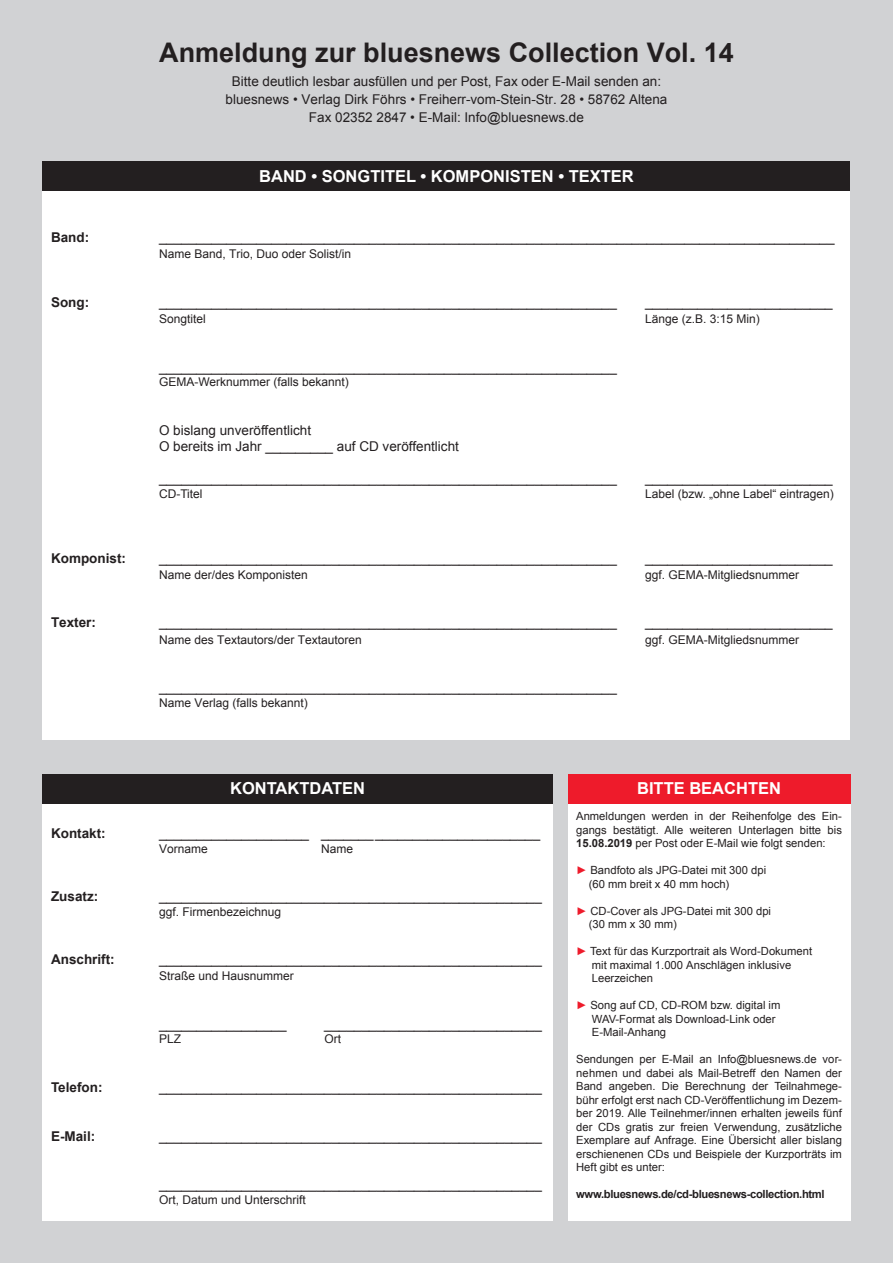
<style>
.page{position:relative;width:893px;height:1263px;background:#d1d2d4}
.page>*{position:absolute;margin:0;border:0;box-sizing:border-box;transform-origin:0 0}
.t1{font:700 27px "Arial";color:#231f20}
.t2{font:700 16.5px "Arial";color:#fff}
.t3{font:13.5px/18px "Arial";color:#231f20}
.t4{font:700 13.5px "Arial";color:#231f20}
.t5{font:12px "Arial";color:#231f20}
.t6{font:11.25px/13.5px "Arial";color:#231f20}
.t7{font:700 11.25px "Arial";letter-spacing:-.03em;color:#231f20}
.s1{font-weight:700}
.s2{color:#ee1b2b}
</style>
<div class="page">
<div style="left:43px;top:191px;width:807px;height:549px;background:#fff"></div>
<div style="left:43px;top:804px;width:510px;height:416px;background:#fff"></div>
<div style="left:568px;top:804px;width:282px;height:416px;background:#fff"></div>
<div style="left:43px;top:162px;width:807px;height:29px;background:#231f20"></div>
<div style="left:43px;top:774px;width:510px;height:30px;background:#231f20"></div>
<div style="left:568px;top:774px;width:282px;height:30px;background:#ee1b2b"></div>
<h1 class="t1" style="left:159px;top:35px;width:576px">Anmeldung zur bluesnews Collection Vol. 14</h1>
<p class="t3" style="left:226px;top:72px;width:443px;text-align:center">Bitte deutlich lesbar ausfüllen und per Post, Fax oder E-Mail senden an: bluesnews • Verlag Dirk Föhrs • Freiherr-vom-Stein-Str. 28 • 58762 Altena<br>Fax 02352 2847 • E-Mail: Info@bluesnews.de</p>
<p class="t4" style="left:51px;top:228px;width:40px">Band:</p>
<p class="t2" style="left:259px;top:165px;width:376px">BAND • SONGTITEL • KOMPONISTEN • TEXTER</p>
<p class="t3" style="left:159px;top:228px;width:677px">__________________________________________________________________________________________</p>
<p class="t5" style="left:159px;top:246px;width:194px">Name Band, Trio, Duo oder Solist/in</p>
<p class="t4" style="left:51px;top:293px;width:40px">Song:</p>
<p class="t3" style="left:159px;top:293px;width:459px">_____________________________________________________________</p>
<p class="t3" style="left:645px;top:293px;width:189px">_________________________</p>
<p class="t5" style="left:159px;top:311px;width:48px">Songtitel</p>
<p class="t5" style="left:645px;top:311px;width:116px">Länge (z.B. 3:15 Min)</p>
<p class="t3" style="left:159px;top:358px;width:459px">_____________________________________________________________</p>
<p class="t5" style="left:159px;top:374px;width:191px">GEMA-Werknummer (falls bekannt)</p>
<p class="t3" style="left:159px;top:422px;width:301px;line-height:16.2px">О bislang unveröffentlicht<br>О bereits im Jahr _________ auf CD veröffentlicht</p>
<p class="t3" style="left:159px;top:470px;width:459px">_____________________________________________________________</p>
<p class="t3" style="left:645px;top:470px;width:189px">_________________________</p>
<p class="t5" style="left:159px;top:486px;width:45px">CD-Titel</p>
<p class="t5" style="left:645px;top:486px;width:190px">Label (bzw. „ohne Label“ eintragen)</p>
<p class="t4" style="left:51px;top:549px;width:76px">Komponist:</p>
<p class="t3" style="left:159px;top:549px;width:459px">_____________________________________________________________</p>
<p class="t3" style="left:645px;top:549px;width:189px">_________________________</p>
<p class="t5" style="left:159px;top:567px;width:150px">Name der/des Komponisten</p>
<p class="t5" style="left:645px;top:567px;width:156px">ggf. GEMA-Mitgliedsnummer</p>
<p class="t4" style="left:51px;top:614px;width:47px">Texter:</p>
<p class="t3" style="left:159px;top:614px;width:459px">_____________________________________________________________</p>
<p class="t3" style="left:645px;top:614px;width:189px">_________________________</p>
<p class="t5" style="left:159px;top:631px;width:204px">Name des Textautors/der Textautoren</p>
<p class="t5" style="left:645px;top:631px;width:156px">ggf. GEMA-Mitgliedsnummer</p>
<p class="t3" style="left:159px;top:678px;width:459px">_____________________________________________________________</p>
<p class="t5" style="left:159px;top:694px;width:150px">Name Verlag (falls bekannt)</p>
<p class="t4" style="left:51px;top:824px;width:56px">Kontakt:</p>
<p class="t4" style="left:51px;top:887px;width:49px">Zusatz:</p>
<p class="t4" style="left:51px;top:950px;width:65px">Anschrift:</p>
<p class="t4" style="left:51px;top:1078px;width:53px">Telefon:</p>
<p class="t4" style="left:51px;top:1127px;width:46px">E-Mail:</p>
<p class="t2" style="left:230px;top:778px;width:137px">KONTAKTDATEN</p>
<p class="t2" style="left:637px;top:778px;width:145px">BITTE BEACHTEN</p>
<p class="t3" style="left:159px;top:825px;width:383px">____________________ _____________________________</p>
<p class="t5" style="left:159px;top:840px;width:50px">Vorname</p>
<p class="t5" style="left:321px;top:840px;width:34px">Name</p>
<p class="t3" style="left:159px;top:888px;width:384px">___________________________________________________</p>
<p class="t5" style="left:159px;top:903px;width:124px">ggf. Firmenbezeichnug</p>
<p class="t3" style="left:159px;top:951px;width:384px">___________________________________________________</p>
<p class="t5" style="left:159px;top:968px;width:136px">Straße und Hausnummer</p>
<p class="t3" style="left:159px;top:1015px;width:129px">_________________</p>
<p class="t3" style="left:324px;top:1015px;width:219px">_____________________________</p>
<p class="t5" style="left:159px;top:1031px;width:24px">PLZ</p>
<p class="t5" style="left:324px;top:1031px;width:18px">Ort</p>
<p class="t3" style="left:159px;top:1078px;width:384px">___________________________________________________</p>
<p class="t3" style="left:159px;top:1127px;width:384px">___________________________________________________</p>
<p class="t3" style="left:159px;top:1176px;width:384px">___________________________________________________</p>
<p class="t5" style="left:159px;top:1191px;width:148px">Ort, Datum und Unterschrift</p>
<p class="t6" style="left:576px;top:810px;width:267px;text-align:justify">Anmeldungen werden in der Reihenfolge des Ein&shy;gangs bestätigt. Alle weiteren Unterlagen bitte bis <span class="s1">15.08.2019</span> per Post oder E-Mail wie folgt senden:</p>
<p class="t6" style="left:589px;top:864px;width:179px;text-indent:-13px"><span class="s2">►</span> Bandfoto als JPG-Datei mit 300 dpi (60 mm breit x 40 mm hoch)</p>
<p class="t6" style="left:589px;top:904px;width:184px;text-indent:-13px"><span class="s2">►</span> CD-Cover als JPG-Datei mit 300 dpi (30 mm x 30 mm)</p>
<p class="t6" style="left:592px;top:945px;width:222px;text-indent:-16px"><span class="s2">►</span> Text für das Kurzportrait als Word-Dokument mit maximal 1.000 Anschlägen inklusive<br>Leerzeichen</p>
<p class="t6" style="left:592px;top:999px;width:190px;text-indent:-16px"><span class="s2">►</span> Song auf CD, CD-ROM bzw. digital im<br>WAV-Format als Download-Link oder<br>E-Mail-Anhang</p>
<p class="t6" style="left:576px;top:1053px;width:267px;text-align:justify">Sendungen per E-Mail an Info@bluesnews.de vor&shy;nehmen und dabei als Mail-Betreff den Namen der Band angeben. Die Berechnung der Teilnahmege&shy;bühr erfolgt erst nach CD-Veröffentlichung im Dezem&shy;ber 2019. Alle Teilnehmer/innen erhalten jeweils fünf der CDs gratis zur freien Verwendung, zusätzliche Exemplare auf Anfrage. Eine Übersicht aller bislang erschienenen CDs und Beispiele der Kurzporträts im Heft gibt es unter:</p>
<p class="t7" style="left:576px;top:1187px;width:250px">www.bluesnews.de/cd-bluesnews-collection.html</p>
</div>
